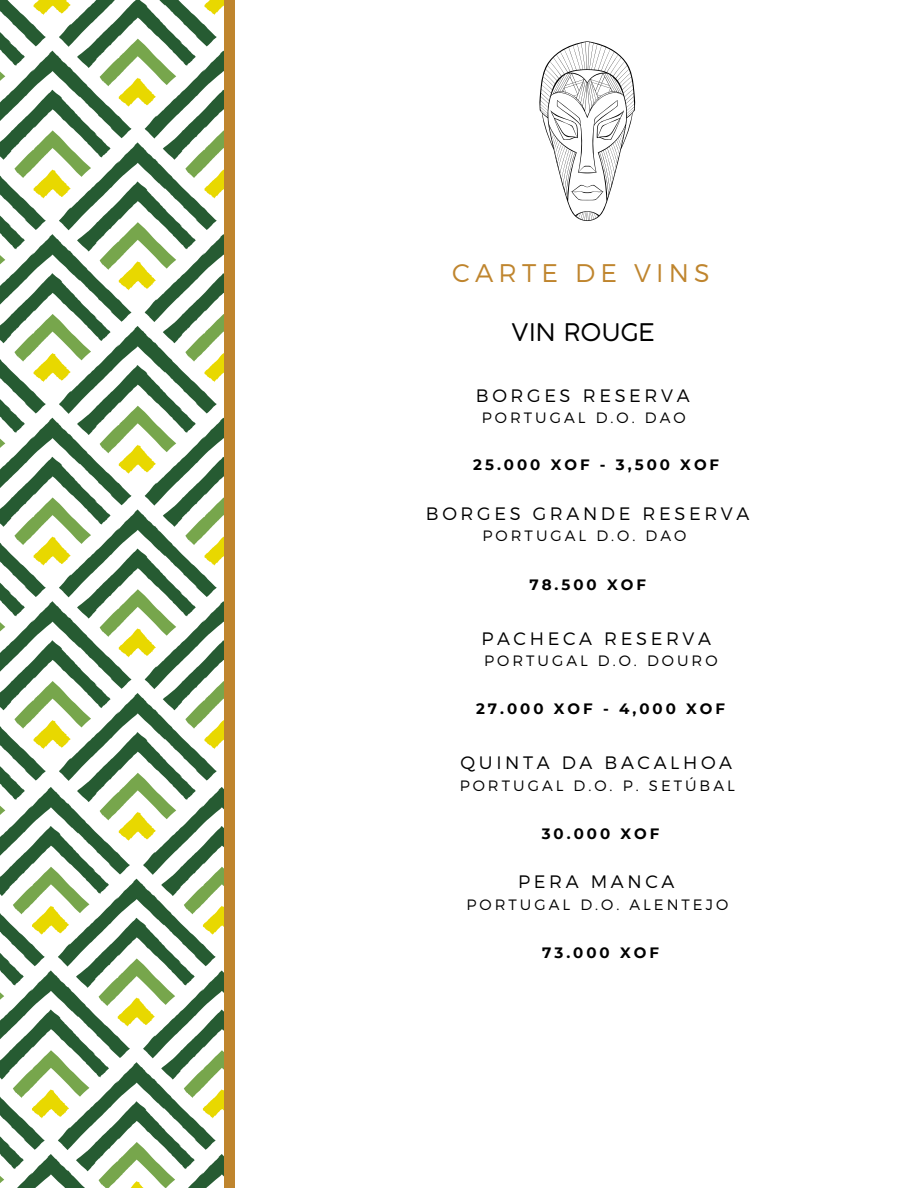
<style>
.page{position:relative;width:918px;height:1188px;background:#fff}
.page>*{position:absolute;margin:0;border:0;box-sizing:border-box;transform-origin:0 0}
.t1{font:300 25.5px "Montserrat";letter-spacing:.2em;color:#bf852e}
.t2{font:24px "Coco Gothic";letter-spacing:.03em;color:#000}
.t3{font:300 18px "Montserrat";letter-spacing:.2em;color:#000}
.t4{font:300 15px "Montserrat";letter-spacing:.2em;color:#000}
.t5{font:700 15px "Montserrat";letter-spacing:.2em;color:#000}
</style>
<div class="page">
<svg style="left:0;top:0;width:224px;height:1188px"></svg>
<div style="left:224px;top:0;width:10px;height:1188px;background:#bf852e"></div>
<svg style="left:539px;top:41px;width:96px;height:180px"></svg>
<h1 class="t1" style="left:452px;top:256px;width:259px">CARTE DE VINS</h1>
<h2 class="t2" style="left:511px;top:324px;width:144px">VIN ROUGE</h2>
<p class="t3" style="left:476px;top:383px;width:215px">BORGES RESERVA</p>
<p class="t4" style="left:482px;top:408px;width:205px">PORTUGAL D.O. DAO</p>
<p class="t5" style="left:473px;top:456px;width:247px">25.000 XOF - 3,500 XOF</p>
<p class="t3" style="left:426px;top:502px;width:325px">BORGES GRANDE RESERVA</p>
<p class="t4" style="left:483px;top:526px;width:205px">PORTUGAL D.O. DAO</p>
<p class="t5" style="left:529px;top:575px;width:118px">78.500 XOF</p>
<p class="t3" style="left:482px;top:627px;width:231px">PACHECA RESERVA</p>
<p class="t4" style="left:484px;top:651px;width:235px">PORTUGAL D.O. DOURO</p>
<p class="t5" style="left:476px;top:699px;width:251px">27.000 XOF - 4,000 XOF</p>
<p class="t3" style="left:460px;top:751px;width:273px">QUINTA DA BACALHOA</p>
<p class="t4" style="left:460px;top:776px;width:277px">PORTUGAL D.O. P. SETÚBAL</p>
<p class="t5" style="left:542px;top:824px;width:119px">30.000 XOF</p>
<p class="t3" style="left:518px;top:870px;width:158px">PERA MANCA</p>
<p class="t4" style="left:466px;top:895px;width:263px">PORTUGAL D.O. ALENTEJO</p>
<p class="t5" style="left:542px;top:943px;width:118px">73.000 XOF</p>
</div>
